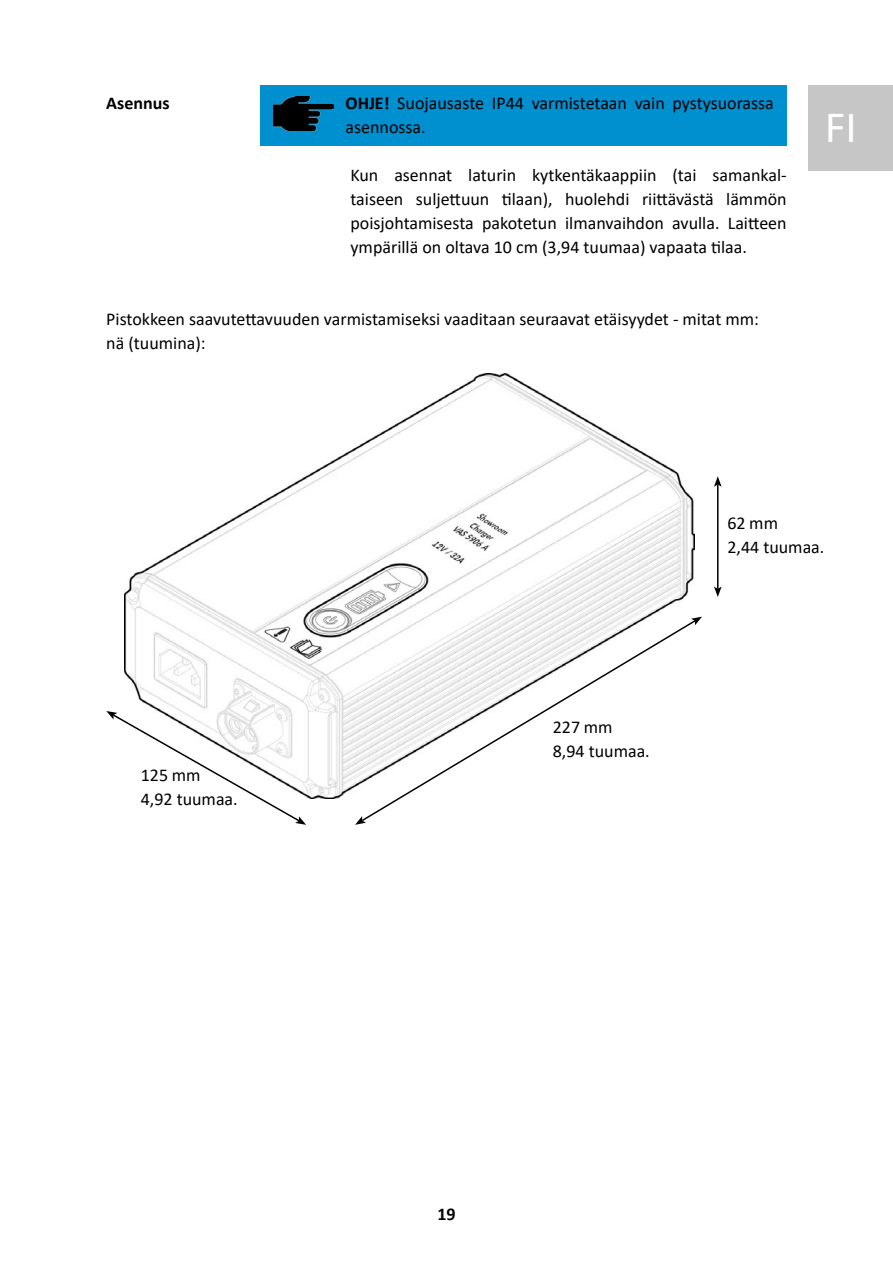
<style>
.page{position:relative;width:893px;height:1263px;background:#fff}
.page>*{position:absolute;margin:0;border:0;box-sizing:border-box;transform-origin:0 0}
.t1{font:45px "Calibri";color:#fff}
.t2{font:18px/24px "Calibri";color:#000}
.t3{font:700 18px "Calibri";color:#000}
.s1{font-weight:700}
</style>
<div class="page">
<div style="left:808px;top:85px;width:85px;height:85px;background:#c6c6c6"></div>
<img style="left:124px;top:374px;width:570px;height:424px">
<hr style="left:717px;top:484px;width:1px;height:105px;background:#000">
<svg style="left:714px;top:476px;width:8px;height:11px"></svg>
<svg style="left:714px;top:586px;width:8px;height:11px"></svg>
<svg style="left:360px;top:619px;width:334px;height:200px"></svg>
<svg style="left:691px;top:617px;width:11px;height:8px"></svg>
<svg style="left:355px;top:816px;width:11px;height:9px"></svg>
<svg style="left:106px;top:711px;width:200px;height:114px"></svg>
<div style="left:260px;top:85px;width:527px;height:60px;background:#008fcf"></div>
<img style="left:274px;top:97px;width:59px;height:34px">
<p class="t3" style="left:106px;top:90px;width:65px">Asennus</p>
<p class="t2" style="left:345px;top:91px;width:430px"><span class="s1">OHJE!</span> Suojausaste IP44 varmistetaan vain pystysuorassa asennossa.</p>
<p class="t2" style="left:350px;top:163px;width:438px;text-align:justify">Kun asennat laturin kytkentäkaappiin (tai samankal&shy;taiseen suljettuun tilaan), huolehdi riittävästä lämmön poisjohtamisesta pakotetun ilmanvaihdon avulla. Laitteen ympärillä on oltava 10 cm (3,94 tuumaa) vapaata tilaa.</p>
<p class="t2" style="left:106px;top:307px;width:654px">Pistokkeen saavutettavuuden varmistamiseksi vaaditaan seuraavat etäisyydet - mitat mm: nä (tuumina):</p>
<h1 class="t1" style="left:825px;top:96px;width:33px">FI</h1>
<p class="t2" style="left:141px;top:763px;width:99px">125 mm<br>4,92 tuumaa.</p>
<p class="t2" style="left:553px;top:715px;width:99px">227 mm<br>8,94 tuumaa.</p>
<p class="t2" style="left:727px;top:511px;width:99px">62 mm<br>2,44 tuumaa.</p>
<p class="t3" style="left:437px;top:1202px;width:20px">19</p>
</div>
